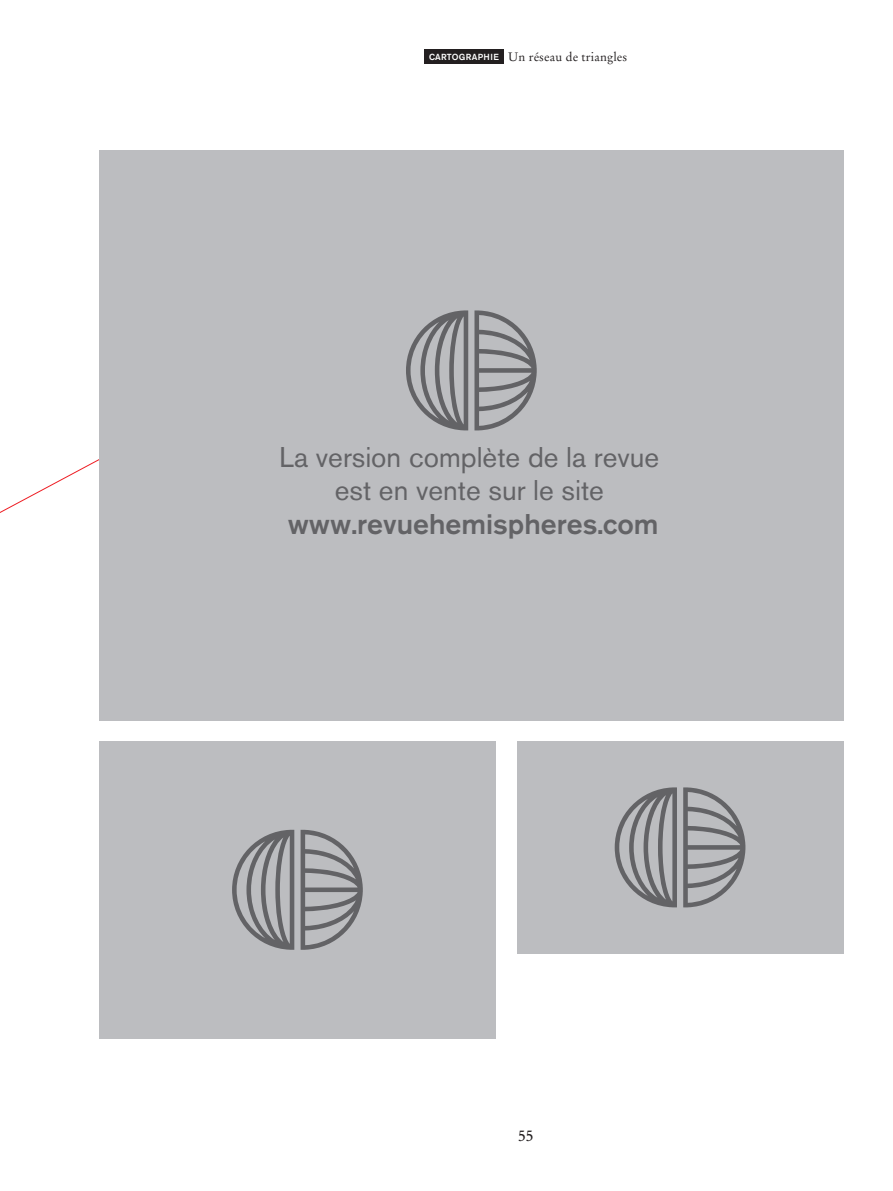
<style>
.page{position:relative;width:893px;height:1191px;background:#fff}
.page>*{position:absolute;margin:0;border:0;box-sizing:border-box;transform-origin:0 0}
.t1{font:28.35px/33.9px "Akzidenz Grotesk BE";color:#636366;text-align:center}
.t2{font:500 28.35px "Akzidenz Grotesk BE";color:#636366}
.t3{font:15.75px "Stempel Garamond";color:#231f20}
.t4{font:12.25px "Stempel Garamond";letter-spacing:.015em;color:#231f20}
.s1{font-family:"Akzidenz Grotesk BE";font-weight:500;font-size:8.75px;color:#fff}
</style>
<div class="page">
<div style="left:424px;top:50px;width:80px;height:14px;background:#231f20"></div>
<div style="left:99px;top:741px;width:397px;height:297px;background:#bcbdc0"></div>
<svg style="left:301px;top:830px;width:62px;height:119px"></svg>
<svg style="left:232px;top:829px;width:62px;height:120px"></svg>
<div style="left:517px;top:741px;width:326px;height:212px;background:#bcbdc0"></div>
<svg style="left:683px;top:787px;width:62px;height:120px"></svg>
<svg style="left:615px;top:787px;width:62px;height:120px"></svg>
<div style="left:99px;top:151px;width:744px;height:569px;background:#bcbdc0"></div>
<svg style="left:474px;top:310px;width:63px;height:120px"></svg>
<svg style="left:406px;top:310px;width:62px;height:120px"></svg>
<p class="t4" style="left:429px;top:50px;width:200px"><span class="s1">CARTOGRAPHIE</span> Un réseau de triangles</p>
<p class="t1" style="left:279px;top:443px;width:381px">La version complète de la revue est en vente sur le site</p>
<p class="t2" style="left:288px;top:514px;width:372px">www.revuehem spheres com</p>
<p class="t3" style="left:518px;top:1126px;width:17px">55</p>
</div>
